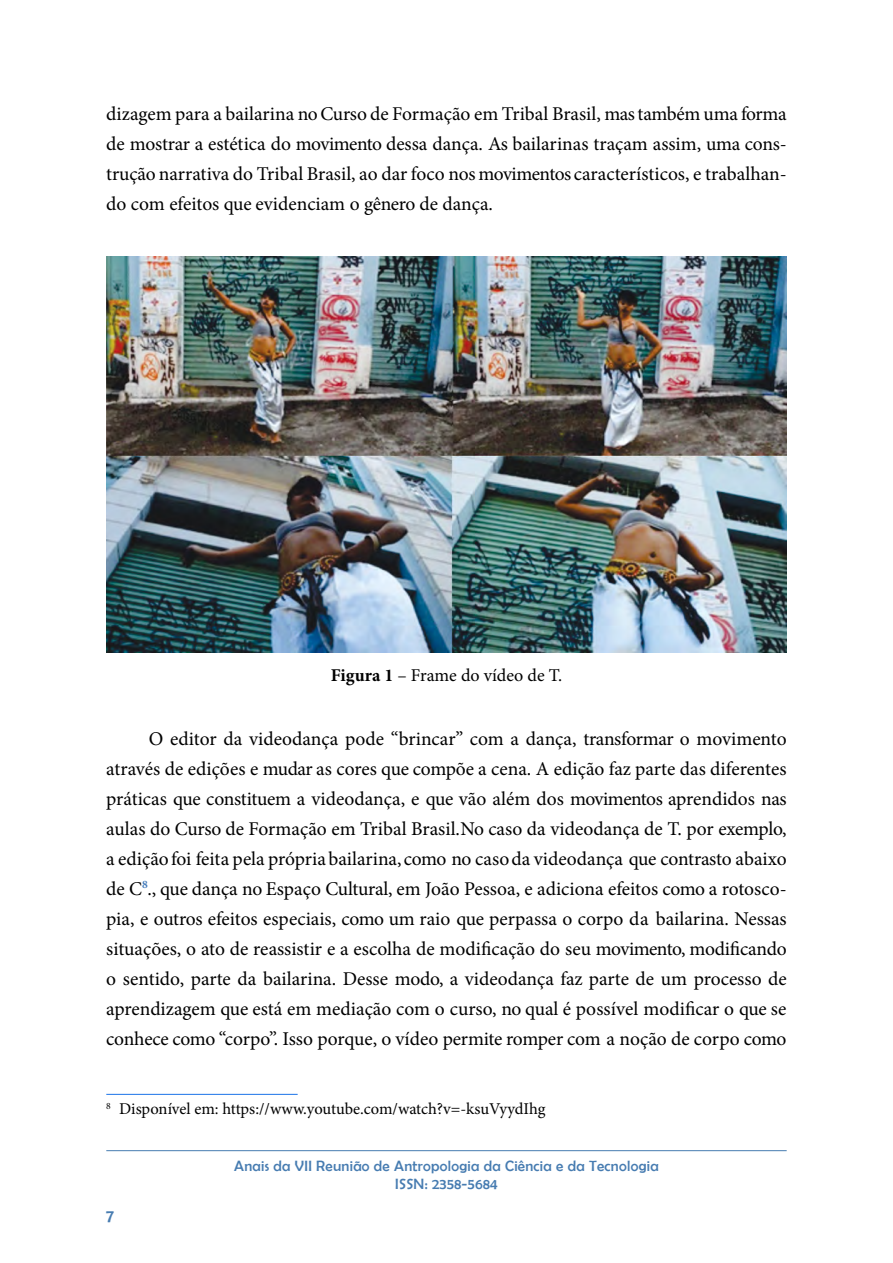
<style>
.page{position:relative;width:893px;height:1263px;background:#fff}
.page>*{position:absolute;margin:0;border:0;box-sizing:border-box;transform-origin:0 0}
.t1{font:19.5px/30px "Minion Pro";letter-spacing:-.005em;color:#000;text-align:justify}
.t2{font:18px "Minion Pro";color:#000}
.t3{font:18px "Berlin Sans FB";color:#477cb1}
.t4{font:16.5px "Minion Pro";letter-spacing:-.005em;color:#000}
.t5{font:15px/18px "Berlin Sans FB";letter-spacing:.02em;color:#477cb1;text-align:center}
.s1{font-weight:700}
</style>
<div class="page">
<hr style="left:106px;top:1150px;width:681px;height:1px;background:#477cb1">
<img style="left:106px;top:257px;width:681px;height:395px">
<hr style="left:106px;top:1094px;width:192px;height:1px;background:#1a73e8">
<p class="t1" style="left:106px;top:99px;width:682px">dizagem para a bailarina no Curso de Formação em Tribal Brasil, mas também uma forma de mostrar a estética do movimento dessa dança. As bailarinas traçam assim, uma cons&shy;trução narrativa do Tribal Brasil, ao dar foco nos movimentos característicos, e trabalhan&shy;do com efeitos que evidenciam o gênero de dança.</p>
<p class="t2" style="left:331px;top:663px;width:233px"><span class="s1">Figura 1</span> – Frame do vídeo de T.</p>
<p class="t1" style="left:106px;top:723px;width:682px;text-indent:43px">O editor da videodança pode “brincar” com a dança, transformar o movimento através de edições e mudar as cores que compõe a cena. A edição faz parte das diferentes práticas que constituem a videodança, e que vão além dos movimentos aprendidos nas aulas do Curso de Formação em Tribal Brasil. No caso da videodança de T. por exemplo, a edição foi feita pela própria bailarina, como no caso da videodança que contrasto abaixo de C<sup>8</sup>., que dança no Espaço Cultural, em João Pessoa, e adiciona efeitos como a rotosco&shy;pia, e outros efeitos especiais, como um raio que perpassa o corpo da bailarina. Nessas situações, o ato de reassistir e a escolha de modificação do seu movimento, modificando o sentido, parte da bailarina. Desse modo, a videodança faz parte de um processo de aprendizagem que está em mediação com o curso, no qual é possível modificar o que se conhece como “corpo”. Isso porque, o vídeo permite romper com a noção de corpo como</p>
<p class="t4" style="left:106px;top:1098px;width:441px"><sup>8</sup> Disponível em: https://www.youtube.com/watch?v=-ksuVyydIhg</p>
<p class="t3" style="left:106px;top:1206px;width:9px">7</p>
<p class="t5" style="left:234px;top:1156px;width:426px">Anais da VII Reunião de Antropologia da Ciência e da Tecnologia<br>ISSN: 2358-5684</p>
</div>
